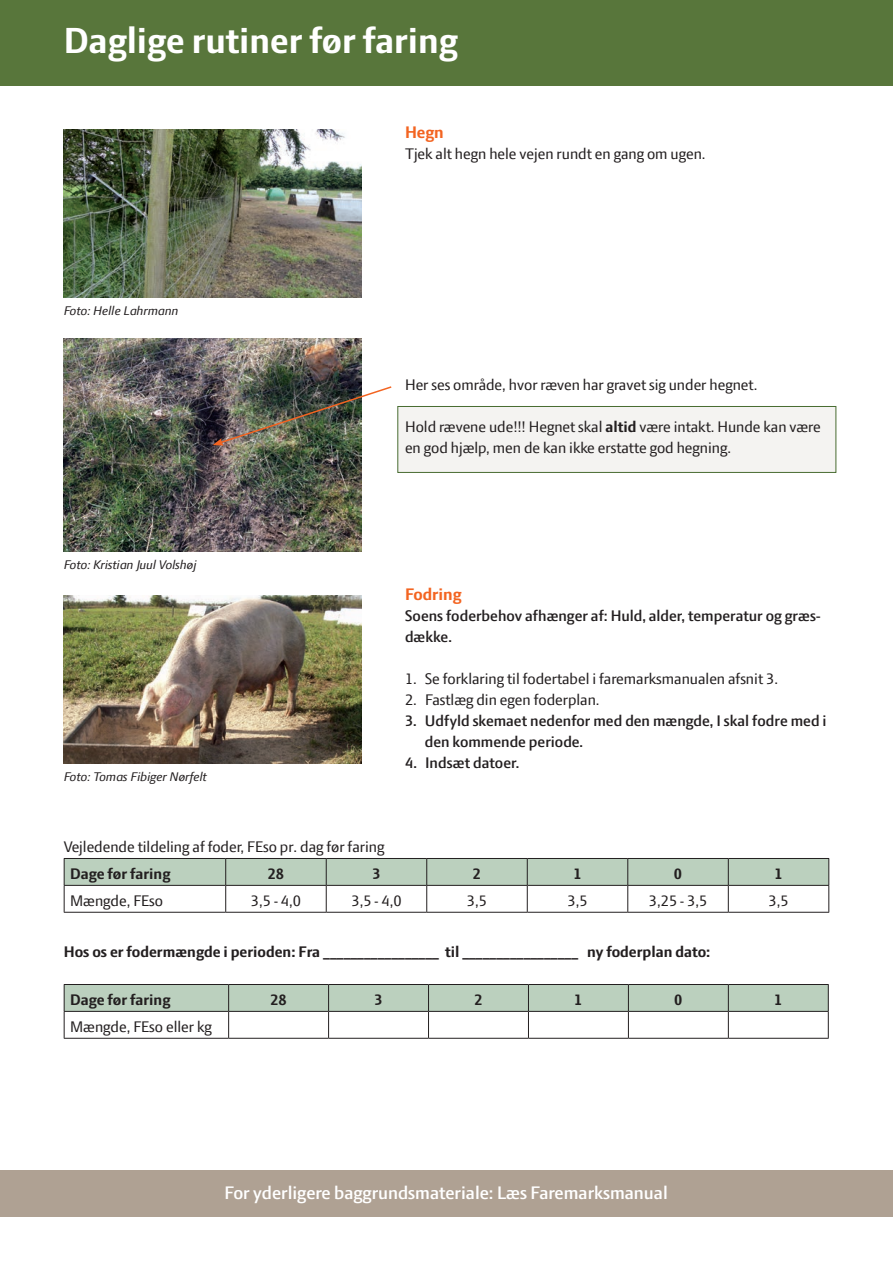
<style>
.page{position:relative;width:893px;height:1263px;background:#fff}
.page>*{position:absolute;margin:0;border:0;box-sizing:border-box;transform-origin:0 0}
.Rubrik{font:700 39px "LF Press Sans";color:#fff}
.Opgave{font:600 19.5px "LF Press Sans";color:#fff}
.mellemrubrik_i_kasse{font:700 18px "LF Press Sans";color:#f36421}
.brødtekst{font:16.5px/21px "LF Press Sans";color:#231f20}
.faktaboks{font:600 16.5px/21px "LF Press Sans";color:#231f20}
.brødtekst-2{font:700 16.5px "LF Press Sans";color:#231f20}
.Tabeltekst{font:16.5px "LF Press Sans";color:#231f20}
.Tabeltekst-2{font:700 16.5px "LF Press Sans";color:#231f20}
.faktaboks-2{font:16.5px "LF Press Sans";color:#231f20}
.Billedtekst{font:italic 13.5px "LF Press Sans";color:#231f20}
.s1{font-weight:700}
</style>
<div class="page">
<div style="left:0;top:1170px;width:893px;height:47px;background:#afa193"></div>
<div style="left:0;top:0;width:893px;height:85px;background:#58763b"></div>
<div style="left:397px;top:406px;width:439px;height:67px;background:#f4f3f1;border:1px solid #486c31"></div>
<img style="left:64px;top:129px;width:297px;height:169px">
<img style="left:64px;top:595px;width:297px;height:168px">
<img style="left:64px;top:338px;width:297px;height:214px">
<svg style="left:64px;top:858px;width:765px;height:54px"></svg>
<hr style="left:64px;top:912px;width:162px;height:1px;background:#231f20">
<hr style="left:226px;top:912px;width:100px;height:1px;background:#231f20">
<hr style="left:326px;top:912px;width:101px;height:1px;background:#231f20">
<hr style="left:427px;top:912px;width:100px;height:1px;background:#231f20">
<hr style="left:527px;top:912px;width:101px;height:1px;background:#231f20">
<hr style="left:628px;top:912px;width:100px;height:1px;background:#231f20">
<hr style="left:728px;top:912px;width:101px;height:1px;background:#231f20">
<svg style="left:64px;top:984px;width:765px;height:54px"></svg>
<hr style="left:64px;top:1038px;width:165px;height:1px;background:#231f20">
<hr style="left:229px;top:1038px;width:100px;height:1px;background:#231f20">
<hr style="left:329px;top:1038px;width:99px;height:1px;background:#231f20">
<hr style="left:428px;top:1038px;width:100px;height:1px;background:#231f20">
<hr style="left:528px;top:1038px;width:100px;height:1px;background:#231f20">
<hr style="left:628px;top:1038px;width:100px;height:1px;background:#231f20">
<hr style="left:728px;top:1038px;width:101px;height:1px;background:#231f20">
<img style="left:213px;top:385px;width:179px;height:60px">
<p class="Rubrik" style="left:64px;top:18px;width:396px">Daglige rutiner før faring</p>
<p class="Billedtekst" style="left:64px;top:303px;width:116px">Foto: Helle Lahrmann</p>
<p class="Billedtekst" style="left:64px;top:557px;width:134px">Foto: Kristian Juul Volshøj</p>
<p class="Billedtekst" style="left:64px;top:769px;width:144px">Foto: Tomas Fibiger Nørfelt</p>
<p class="mellemrubrik_i_kasse" style="left:405px;top:122px;width:40px">Hegn</p>
<p class="brødtekst" style="left:405px;top:143px;width:302px">Tjek alt hegn hele vejen rundt en gang om ugen.</p>
<p class="brødtekst" style="left:405px;top:374px;width:354px">Her ses område, hvor ræven har gravet sig under hegnet.</p>
<p class="brødtekst" style="left:405px;top:416px;width:417px">Hold rævene ude!!! Hegnet skal <span class="s1">altid</span> være intakt. Hunde kan være en god hjælp, men de kan ikke erstatte god hegning.</p>
<p class="mellemrubrik_i_kasse" style="left:405px;top:584px;width:58px">Fodring</p>
<p class="faktaboks" style="left:405px;top:605px;width:417px">Soens foderbehov afhænger af: Huld, alder, temperatur og græs&shy;dække.</p>
<p class="brødtekst" style="left:405px;top:668px;width:374px">1. Se forklaring til fodertabel i faremarksmanualen afsnit 3.</p>
<p class="faktaboks-2" style="left:405px;top:690px;width:196px">2. Fastlæg din egen foderplan.</p>
<p class="faktaboks" style="left:425px;top:710px;width:403px;text-indent:-20px">3. Udfyld skemaet nedenfor med den mængde, I skal fodre med i den kommende periode.</p>
<p class="faktaboks" style="left:405px;top:752px;width:116px">4. Indsæt datoer.</p>
<p class="brødtekst" style="left:64px;top:836px;width:322px">Vejledende tildeling af foder, FEso pr. dag før faring</p>
<p class="Tabeltekst-2" style="left:70px;top:864px;width:102px">Dage før faring</p>
<p class="Tabeltekst-2" style="left:268px;top:864px;width:18px">28</p>
<p class="Tabeltekst-2" style="left:372px;top:864px;width:10px">3</p>
<p class="Tabeltekst-2" style="left:473px;top:864px;width:10px">2</p>
<p class="Tabeltekst-2" style="left:573px;top:864px;width:10px">1</p>
<p class="Tabeltekst-2" style="left:674px;top:864px;width:10px">0</p>
<p class="Tabeltekst-2" style="left:774px;top:864px;width:10px">1</p>
<p class="Tabeltekst" style="left:70px;top:891px;width:95px">Mængde, FEso</p>
<p class="Tabeltekst" style="left:251px;top:891px;width:52px">3,5 - 4,0</p>
<p class="Tabeltekst" style="left:351px;top:891px;width:52px">3,5 - 4,0</p>
<p class="Tabeltekst" style="left:467px;top:891px;width:22px">3,5</p>
<p class="Tabeltekst" style="left:567px;top:891px;width:22px">3,5</p>
<p class="Tabeltekst" style="left:649px;top:891px;width:60px">3,25 - 3,5</p>
<p class="Tabeltekst" style="left:768px;top:891px;width:22px">3,5</p>
<p class="brødtekst-2" style="left:64px;top:942px;width:648px">Hos os er fodermængde i perioden: Fra _________________ til _________________ ny foderplan dato:</p>
<p class="Tabeltekst-2" style="left:70px;top:990px;width:102px">Dage før faring</p>
<p class="Tabeltekst-2" style="left:270px;top:990px;width:18px">28</p>
<p class="Tabeltekst-2" style="left:374px;top:990px;width:10px">3</p>
<p class="Tabeltekst-2" style="left:474px;top:990px;width:10px">2</p>
<p class="Tabeltekst-2" style="left:574px;top:990px;width:10px">1</p>
<p class="Tabeltekst-2" style="left:674px;top:990px;width:10px">0</p>
<p class="Tabeltekst-2" style="left:774px;top:990px;width:10px">1</p>
<p class="Tabeltekst" style="left:70px;top:1017px;width:143px">Mængde, FEso eller kg</p>
<p class="Opgave" style="left:225px;top:1182px;width:445px">For yderligere baggrundsmateriale: Læs Faremarksmanual</p>
</div>
